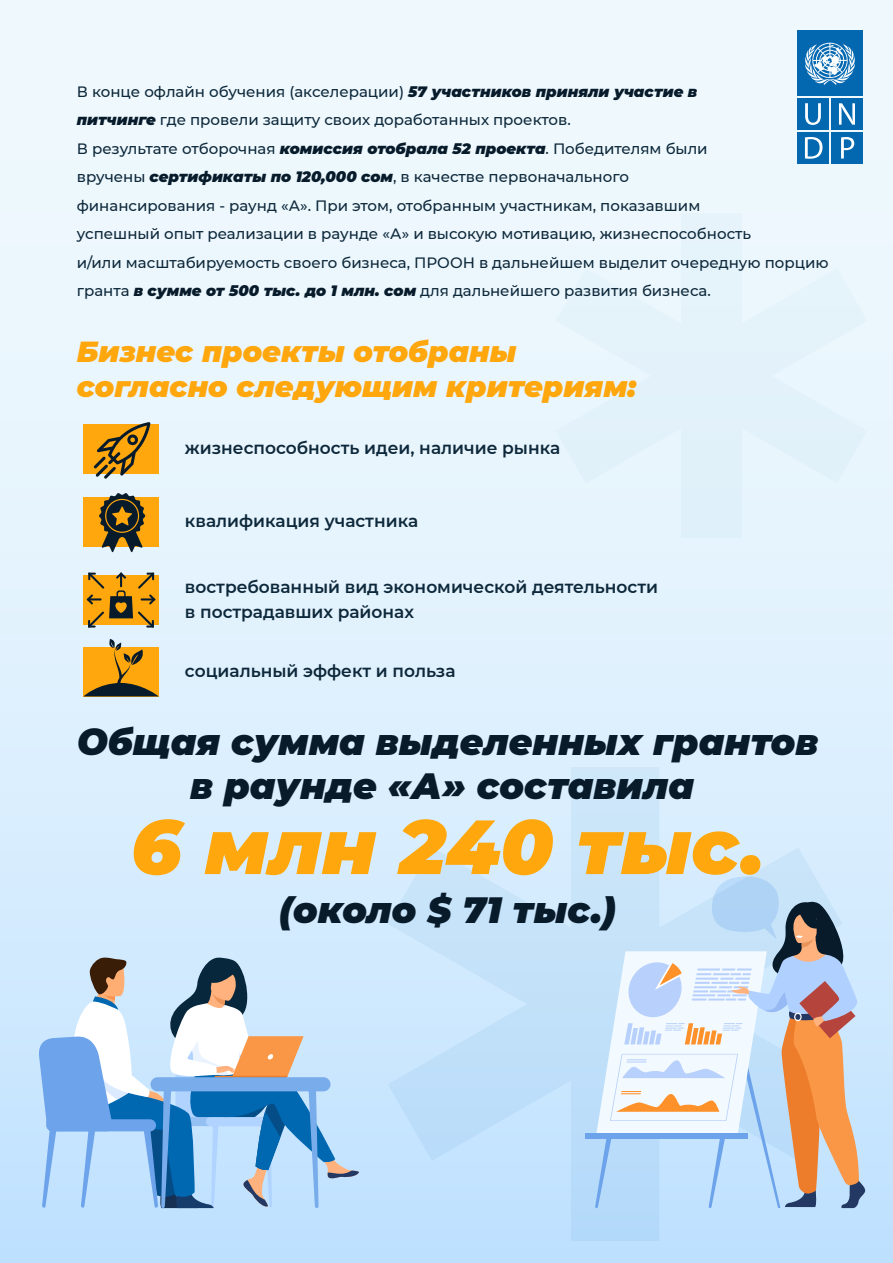
<style>
.page{position:relative;width:893px;height:1263px;background:#fff}
.page>*{position:absolute;margin:0;border:0;box-sizing:border-box;transform-origin:0 0}
.t1{font:italic 900 76.5px "Montserrat";color:#ffa70d}
.t2{font:italic 900 36.6px/43.8px "Montserrat";color:#071b2b;text-align:center}
.t3{font:italic 900 29.1px/34.8px "Montserrat";color:#ffa70d}
.t4{font:600 16.95px/25.2px "Montserrat";color:#0d283a}
.t5{font:500 15px/28.5px "Montserrat";color:#0d283a}
.s1{font-weight:900;font-style:italic;color:#071b2b}
</style>
<div class="page">
<div style="left:0;top:0;width:893px;height:1263px;background:linear-gradient(to bottom,#f7fcfd,#c5e4ff)"></div>
<div style="left:681px;top:213px;width:61px;height:325px;background:#e2f2fa"></div>
<div style="left:556px;top:268px;width:311px;height:215px;background:#e4f3fa"></div>
<svg style="left:388px;top:767px;width:454px;height:474px;fill:#c8e4fe"></svg>
<div style="left:586px;top:1133px;width:162px;height:6px;background:#6ca3ea"></div>
<svg style="left:595px;top:876px;width:271px;height:332px"></svg>
<svg style="left:38px;top:956px;width:321px;height:252px"></svg>
<div style="left:150px;top:1077px;width:181px;height:14px;background:#78acea;border-radius:7px"></div>
<div style="left:83px;top:424px;width:76px;height:49px;background:#ffa70d"></div>
<svg style="left:94px;top:422px;width:56px;height:57px"></svg>
<div style="left:83px;top:497px;width:76px;height:50px;background:#ffa70d"></div>
<svg style="left:99px;top:493px;width:46px;height:59px"></svg>
<div style="left:83px;top:575px;width:76px;height:49px;background:#ffa70d"></div>
<svg style="left:87px;top:572px;width:69px;height:55px"></svg>
<svg style="left:83px;top:639px;width:76px;height:57px"></svg>
<div style="left:797px;top:98px;width:32px;height:32px;background:#0468b1"></div>
<svg style="left:805px;top:103px;width:16px;height:22px"></svg>
<div style="left:831px;top:98px;width:32px;height:32px;background:#0468b1"></div>
<svg style="left:839px;top:103px;width:16px;height:22px"></svg>
<div style="left:831px;top:132px;width:32px;height:32px;background:#0468b1"></div>
<svg style="left:841px;top:137px;width:13px;height:22px"></svg>
<div style="left:797px;top:132px;width:32px;height:32px;background:#0468b1"></div>
<svg style="left:805px;top:137px;width:17px;height:22px"></svg>
<div style="left:797px;top:30px;width:66px;height:66px;background:#0468b1"></div>
<svg style="left:805px;top:43px;width:50px;height:42px"></svg>
<p class="t5" style="left:77px;top:77px;width:753px">В конце офлайн обучения (акселерации) <span class="s1">57 участников приняли участие в<br>питчинге</span> где провели защиту своих доработанных проектов.<br>В результате отборочная <span class="s1">комиссия отобрала 52 проекта</span>. Победителям были<br>вручены <span class="s1">сертификаты по 120,000 сом</span>, в качестве первоначального<br>финансирования - раунд «А». При этом, отобранным участникам, показавшим<br>успешный опыт реализации в раунде «А» и высокую мотивацию, жизнеспособность<br>и/или масштабируемость своего бизнеса, ПРООН в дальнейшем выделит очередную порцию гранта <span class="s1">в сумме от 500 тыс. до 1 млн. сом</span> для дальнейшего развития бизнеса.</p>
<h3 class="t3" style="left:77px;top:333px;width:561px">Бизнес проекты отобраны согласно следующим критериям:</h3>
<p class="t4" style="left:185px;top:434px;width:377px">жизнеспособность идеи, наличие рынка</p>
<p class="t4" style="left:185px;top:507px;width:235px">квалификация участника</p>
<p class="t4" style="left:185px;top:573px;width:475px">востребованный вид экономической деятельности в пострадавших районах</p>
<p class="t4" style="left:185px;top:657px;width:272px">социальный эффект и польза</p>
<h2 class="t2" style="left:77px;top:718px;width:743px">Общая сумма выделенных грантов в раунде «А» составила</h2>
<h1 class="t1" style="left:131px;top:789px;width:635px">6 млн 240 тыс.</h1>
<h2 class="t2" style="left:279px;top:885px;width:339px">(около $ 71 тыс.)</h2>
</div>
